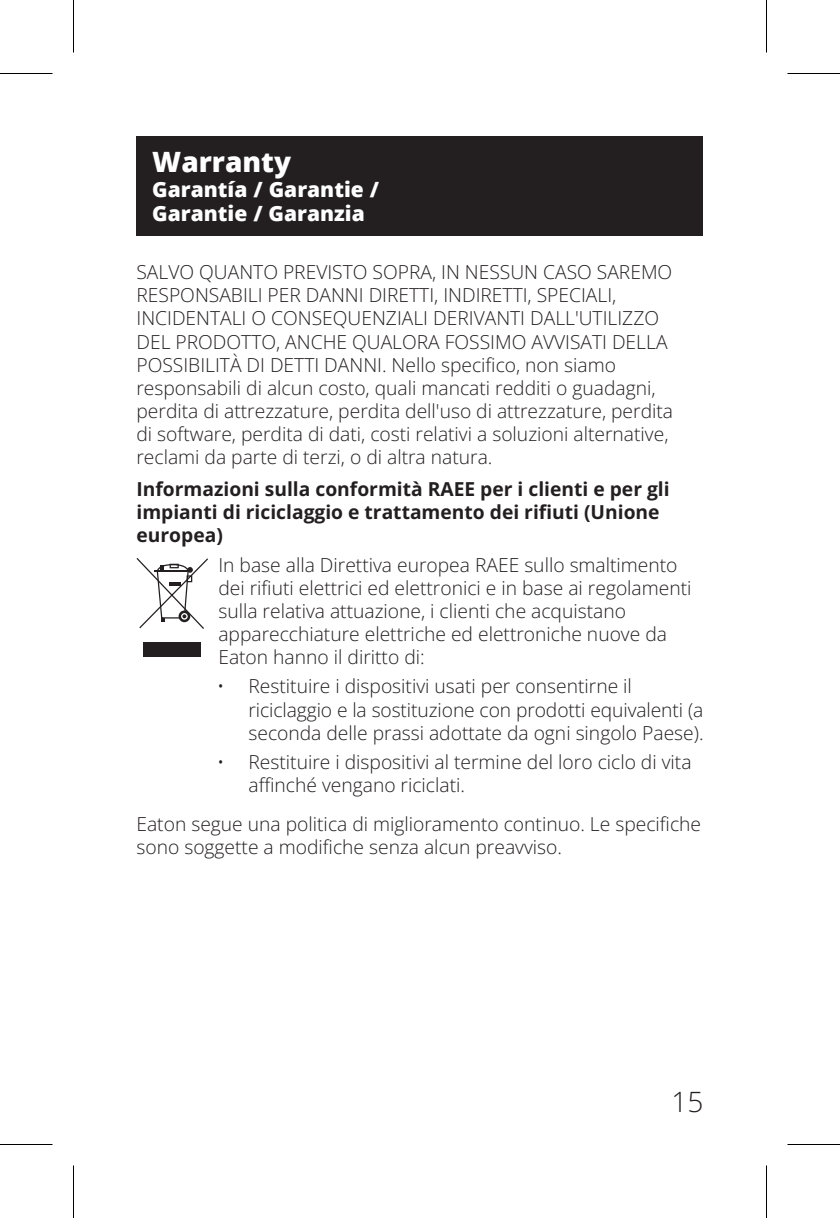
<style>
.page{position:relative;width:840px;height:1218px;background:#fff}
.page>*{position:absolute;margin:0;border:0;box-sizing:border-box;transform-origin:0 0}
.t1{font:800 28px "Open Sans";color:#fff}
.t2{font:28px "Open Sans";color:#231f20}
.t3{font:800 21px/24.5px "Open Sans";color:#fff}
.Bullet_Copy_9pt{font:19.25px/23.1px "Open Sans";color:#231f20}
.Bullet_Copy_9pt-2{font:700 19.25px/23.1px "Open Sans";color:#231f20}
</style>
<div class="page">
<div style="left:136px;top:136px;width:567px;height:100px;background:#231f20"></div>
<div style="left:144px;top:643px;width:57px;height:14px;background:#231f20"></div>
<svg style="left:136px;top:558px;width:72px;height:71px"></svg>
<hr style="left:0;top:73px;width:52px;height:1px;background:#000">
<hr style="left:788px;top:73px;width:52px;height:1px;background:#000">
<hr style="left:0;top:1144px;width:52px;height:1px;background:#000">
<hr style="left:788px;top:1144px;width:52px;height:1px;background:#000">
<hr style="left:73px;top:0;width:1px;height:52px;background:#000">
<hr style="left:73px;top:1166px;width:1px;height:52px;background:#000">
<hr style="left:766px;top:0;width:1px;height:52px;background:#000">
<hr style="left:766px;top:1166px;width:1px;height:52px;background:#000">
<p class="t1" style="left:152px;top:141px;width:140px">Warranty</p>
<p class="t3" style="left:152px;top:176px;width:228px">Garantía / Garantie /<br>Garantie / Garanzia</p>
<p class="Bullet_Copy_9pt" style="left:136px;top:260px;width:538px">SALVO QUANTO PREVISTO SOPRA, IN NESSUN CASO SAREMO RESPONSABILI PER DANNI DIRETTI, INDIRETTI, SPECIALI, INCIDENTALI O CONSEQUENZIALI DERIVANTI DALL'UTILIZZO DEL PRODOTTO, ANCHE QUALORA FOSSIMO AVVISATI DELLA POSSIBILITÀ DI DETTI DANNI. Nello specifico, non siamo responsabili di alcun costo, quali mancati redditi o guadagni, perdita di attrezzature, perdita dell'uso di attrezzature, perdita di software, perdita di dati, costi relativi a soluzioni alternative, reclami da parte di terzi, o di altra natura.</p>
<p class="Bullet_Copy_9pt-2" style="left:136px;top:477px;width:535px">Informazioni sulla conformità RAEE per i clienti e per gli impianti di riciclaggio e trattamento dei rifiuti (Unione europea)</p>
<p class="Bullet_Copy_9pt" style="left:218px;top:553px;width:475px">In base alla Direttiva europea RAEE sullo smaltimento dei rifiuti elettrici ed elettronici e in base ai regolamenti sulla relativa attuazione, i clienti che acquistano apparecchiature elettriche ed elettroniche nuove da Eaton hanno il diritto di:</p>
<p class="Bullet_Copy_9pt" style="left:248px;top:674px;width:457px;text-indent:-32px">• Restituire i dispositivi usati per consentirne il riciclaggio e la sostituzione con prodotti equivalenti (a seconda delle prassi adottate da ogni singolo Paese).</p>
<p class="Bullet_Copy_9pt" style="left:248px;top:750px;width:445px;text-indent:-32px">• Restituire i dispositivi al termine del loro ciclo di vita affinché vengano riciclati.</p>
<p class="Bullet_Copy_9pt" style="left:136px;top:812px;width:566px">Eaton segue una politica di miglioramento continuo. Le specifiche sono soggette a modifiche senza alcun preavviso.</p>
<h1 class="t2" style="left:672px;top:1083px;width:33px">15</h1>
</div>
